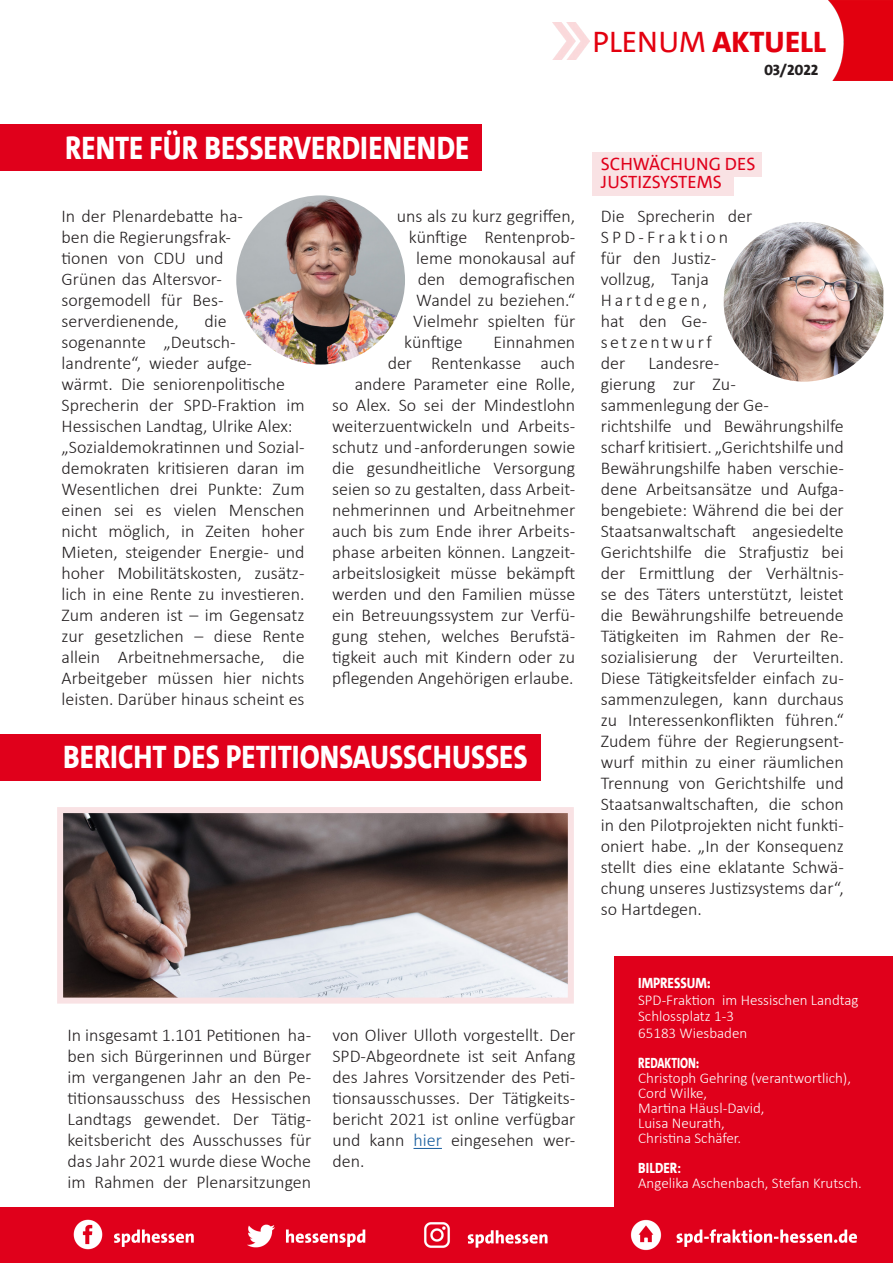
<style>
.page{position:relative;width:893px;height:1263px;background:#fff}
.page>*{position:absolute;margin:0;border:0;box-sizing:border-box;transform-origin:0 0}
.Neu_Überschrift_24p2{font:800 33px "SPD The Sans";color:#fff;scale:.85 1}
.t1{font:800 30px "SPD The Sans";color:#e3000f}
.t2{font:300 18px/21px "Calibri";color:#231f20}
.Dachzeile{font:18px "SPD The Sans";color:#e0001b}
.t3{font:300 15px "Calibri";color:#fff}
.t4{font:800 15px "SPD The Sans";color:#fff;scale:.85 1}
.t5{font:800 15px "SPD The Sans";color:#fff;scale:.75 1}
.t6{font:800 15px "SPD The Sans Versal";letter-spacing:-.005em;color:#231f20}
.s1{font-weight:400}
.s2{color:#175d9e}
.s3{font-family:"Calibri";font-weight:700}
</style>
<div class="page">
<img style="left:552px;top:23px;width:37px;height:37px">
<img style="left:828px;top:0;width:65px;height:81px">
<div style="left:592px;top:152px;width:170px;height:24px;background:#f9e2e4"></div>
<div style="left:592px;top:171px;width:142px;height:24px;background:#f9e2e4"></div>
<div style="left:614px;top:957px;width:279px;height:306px;background:#e0001b"></div>
<img style="left:236px;top:195px;width:169px;height:169px;border-radius:84px">
<img style="left:724px;top:222px;width:159px;height:160px">
<svg style="left:413px;top:1148px;width:29px;height:1px"></svg>
<img style="left:64px;top:814px;width:503px;height:182px">
<div style="left:57px;top:807px;width:517px;height:196px;border:6px solid #f9e2e4"></div>
<div style="left:0;top:734px;width:540px;height:46px;background:#e0001b"></div>
<div style="left:0;top:1208px;width:631px;height:55px;background:#e0001b"></div>
<img style="left:73px;top:1219px;width:30px;height:31px">
<img style="left:248px;top:1224px;width:27px;height:5px">
<img style="left:424px;top:1222px;width:26px;height:7px">
<img style="left:632px;top:1219px;width:28px;height:31px">
<div style="left:0;top:125px;width:482px;height:46px;background:#e0001b"></div>
<svg style="left:114px;top:1229px;width:743px;height:19px"></svg>
<h2 class="t1" style="left:592px;top:22px;width:235px"><span class="s1">PLENUM</span> AKTUELL</h2>
<p class="t6" style="left:764px;top:60px;width:56px">03/2022</p>
<p class="Neu_Überschrift_24p2" style="left:65px;top:127px;width:477px">RENTE FÜR BESSERVERDIENENDE</p>
<p class="t2" style="left:62px;top:205px;width:183px">In der Plenardebatte ha&shy;ben die Regierungsfrak&shy;tionen von CDU und<br>Grünen das Altersvor&shy;sorgemodell für Bes&shy;serverdienende,</p>
<p class="t2" style="left:62px;top:310px;width:245px;text-indent:143px">die sogenannte „Deutsch&shy;landrente“, wieder aufge&shy;wärmt. Die seniorenpolitische<br>Sprecherin der SPD-Fraktion im<br>Hessischen Landtag, Ulrike Alex:</p>
<p class="t2" style="left:62px;top:436px;width:245px;text-align:justify">„Sozialdemokratinnen und Sozial&shy;demokraten kritisieren daran im Wesentlichen drei Punkte: Zum einen sei es vielen Menschen nicht möglich, in Zeiten hoher Mieten, steigender Energie- und hoher Mobilitätskosten, zusätz&shy;lich in eine Rente zu investieren.<br>Zum anderen ist – im Gegensatz zur gesetzlichen – diese Rente allein Arbeitnehmersache, die Arbeitgeber müssen hier nichts leisten. Darüber hinaus scheint es</p>
<p class="t2" style="left:397px;top:205px;width:180px">uns als zu kurz gegriffen,</p>
<p class="t2" style="left:409px;top:226px;width:168px">künftige Rentenprob-</p>
<p class="t2" style="left:416px;top:247px;width:161px">leme monokausal auf</p>
<p class="t2" style="left:418px;top:268px;width:159px">den demografischen</p>
<p class="t2" style="left:416px;top:289px;width:161px">Wandel zu beziehen.“</p>
<p class="t2" style="left:413px;top:310px;width:164px">Vielmehr spielten für</p>
<p class="t2" style="left:404px;top:331px;width:60px">künftige</p>
<p class="t2" style="left:332px;top:331px;width:245px;text-align:right">Einnahmen<br>der Rentenkasse auch<br>andere Parameter eine Rolle,<br>so Alex. So sei der Mindestlohn weiterzuentwickeln und Arbeits&shy;schutz und -anforderungen sowie die gesundheitliche Versorgung seien so zu gestalten, dass Arbeit&shy;nehmerinnen und Arbeitnehmer auch bis zum Ende ihrer Arbeits&shy;phase arbeiten können. Langzeit&shy;arbeitslosigkeit müsse bekämpft werden und den Familien müsse ein Betreuungssystem zur Verfü&shy;gung stehen, welches Berufstä&shy;tigkeit auch mit Kindern oder zu pflegenden Angehörigen erlaube.</p>
<p class="Neu_Überschrift_24p2" style="left:63px;top:736px;width:548px">BERICHT DES PETITIONSAUSSCHUSSES</p>
<p class="Dachzeile" style="left:601px;top:153px;width:156px">SCHWÄCHUNG DES</p>
<p class="Dachzeile" style="left:601px;top:171px;width:123px">JUSTIZSYSTEMS</p>
<p class="t2" style="left:601px;top:205px;width:153px">Die Sprecherin der<br>SPD-Fraktion für den Justiz&shy;vollzug, Tanja<br>Hartdegen,<br>hat den Ge&shy;setzentwurf<br>der</p>
<p class="t2" style="left:601px;top:352px;width:245px;text-indent:48px">Landesre-<br>gierung zur Zu&shy;sammenlegung der Ge&shy;richtshilfe und Bewährungshilfe scharf kritisiert. „Gerichtshilfe und<br>Bewährungshilfe haben verschie&shy;dene Arbeitsansätze und Aufga&shy;bengebiete: Während die bei der<br>Staatsanwaltschaft angesiedelte<br>Gerichtshilfe die Strafjustiz bei der Ermittlung der Verhältnis&shy;se des Täters unterstützt, leistet die Bewährungshilfe betreuende<br>Tätigkeiten im Rahmen der Re&shy;sozialisierung der Verurteilten.<br>Diese Tätigkeitsfelder einfach zu&shy;sammenzulegen, kann durchaus zu Interessenkonflikten führen.“<br>Zudem führe der Regierungsent&shy;wurf mithin zu einer räumlichen<br>Trennung von Gerichtshilfe und<br>Staatsanwaltschaften, die schon in den Pilotprojekten nicht funkti&shy;oniert habe. „In der Konsequenz stellt dies eine eklatante Schwä&shy;chung unseres Justizsystems dar“, so Hartdegen.</p>
<p class="t2" style="left:68px;top:1024px;width:245px;text-align:justify">In insgesamt 1.101 Petitionen ha&shy;ben sich Bürgerinnen und Bürger im vergangenen Jahr an den Pe&shy;titionsausschuss des Hessischen Landtags gewendet. Der Tätig&shy;keitsbericht des Ausschusses für das Jahr 2021 wurde diese Woche im Rahmen der Plenarsitzungen</p>
<p class="t2" style="left:332px;top:1024px;width:245px;text-align:justify">von Oliver Ulloth vorgestellt. Der SPD-Abgeordnete ist seit Anfang des Jahres Vorsitzender des Peti&shy;tionsausschusses. Der Tätigkeits&shy;bericht 2021 ist online verfügbar und kann <span class="s2">hier</span> eingesehen wer&shy;den.</p>
<p class="t4" style="left:638px;top:974px;width:87px">IMPRESSUM:</p>
<p class="t3" style="left:638px;top:991px;width:222px">SPD-Fraktion im Hessischen Landtag</p>
<p class="t3" style="left:638px;top:1007px;width:97px">Schlossplatz 1-3</p>
<p class="t3" style="left:638px;top:1024px;width:111px">65183 Wiesbaden</p>
<p class="t5" style="left:638px;top:1053px;width:83px">REDAKTION:</p>
<p class="t3" style="left:638px;top:1069px;width:214px">Christoph Gehring (verantwortlich),</p>
<p class="t3" style="left:638px;top:1084px;width:71px">Cord Wilke,</p>
<p class="t3" style="left:638px;top:1099px;width:128px">Martina Häusl-David,</p>
<p class="t3" style="left:638px;top:1114px;width:88px">Luisa Neurath,</p>
<p class="t3" style="left:638px;top:1129px;width:104px">Christina Schäfer.</p>
<p class="t4" style="left:638px;top:1158px;width:52px">BILDER<span class="s3">:</span></p>
<p class="t3" style="left:638px;top:1174px;width:225px">Angelika Aschenbach, Stefan Krutsch.</p>
</div>
